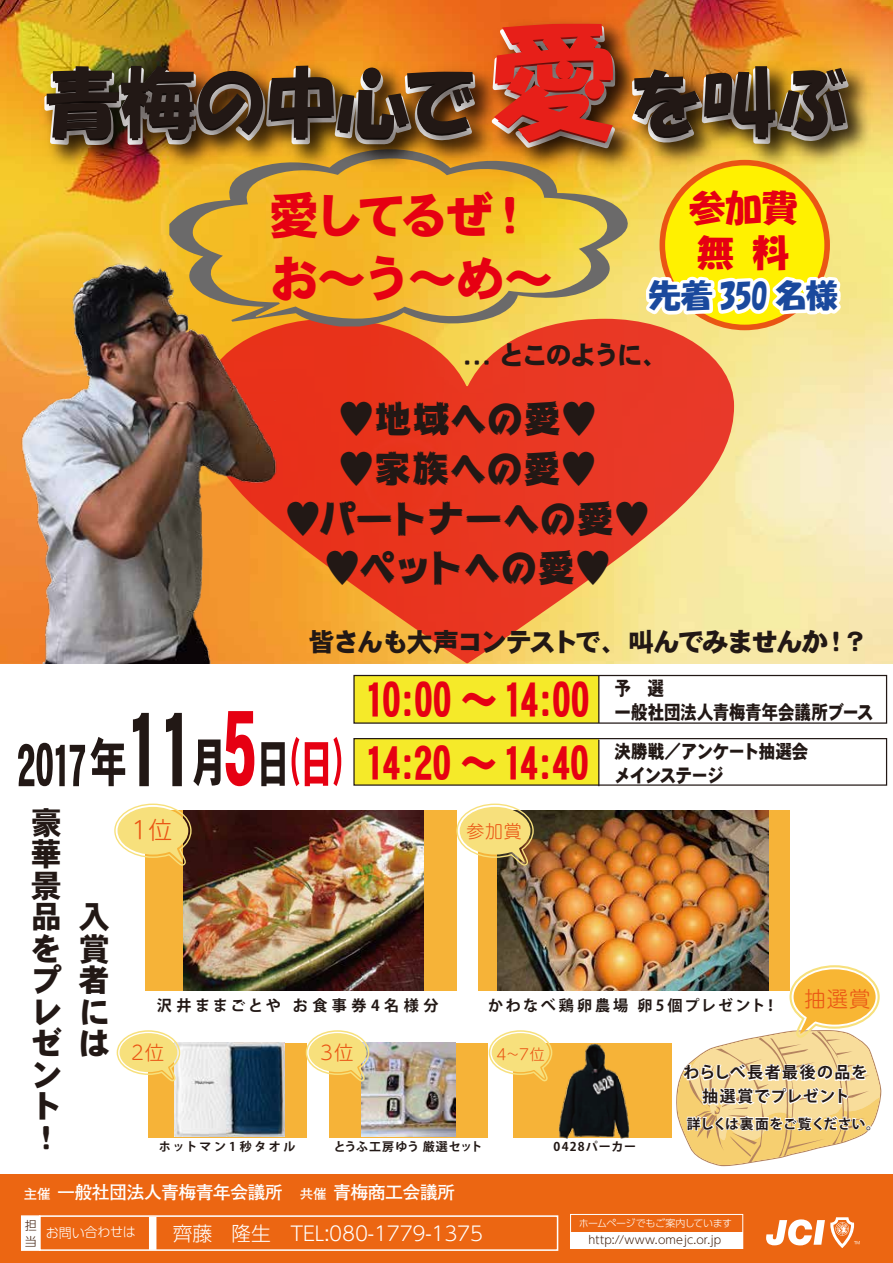
<style>
.page{position:relative;width:893px;height:1263px;background:#fff}
.page>*{position:absolute;margin:0;border:0;box-sizing:border-box;transform-origin:0 0}
.t1{font:75.75px "HG Soei Kakupoptai";letter-spacing:-.045em;color:#221815}
.t2{font:49.5px/63.3px "HG Heisei Kakugothictai W9";letter-spacing:-.115em;color:#e60012}
.t3{font:43.05px "HG Heisei Kakugothictai W9";letter-spacing:-.03em;color:#e60012;scale:.86 1}
.t4{font:42px "HG Heisei Kakugothictai W9";letter-spacing:-.04em;color:#e60012;scale:.88 1}
.t5{font:37.65px/49.7px "Ro Brush Std UB";letter-spacing:-.02em;color:#221815;text-align:center}
.t6{font:36.9px/45.3px "HG Soei Kakupoptai";color:#e60012}
.t7{font:32.1px "HG Soei Kakupoptai";letter-spacing:-.01em;color:#1a499d}
.t8{font:31.5px/31.5px "HG Heisei Kakugothictai W9";color:#221815;text-align:justify}
.t9{font:26.1px "HG Heisei Kakugothictai W9";letter-spacing:-.08em;color:#221815}
.t10{font:300 23.85px "UD Shin M Go Pr 6 N";color:#ea5514}
.t11{font:300 21.3px "UD Shin M Go Pr 6 N";color:#ea5514}
.t12{font:300 19.8px "UD Shin Go Pr 6 N";letter-spacing:-.01em;color:#fff}
.t13{font:300 19.5px "UD Shin M Go Pr 6 N";color:#ea5514}
.t14{font:19.2px "HG Heisei Kakugothictai W9";letter-spacing:-.01em;color:#221815;scale:.86 1}
.t15{font:18.75px "HG Heisei Kakugothictai W9";letter-spacing:-.02em;color:#221815;scale:.88 1}
.t16{font:18.75px "HG Heisei Kakugothictai W9";letter-spacing:-.045em;color:#221815;scale:.88 1}
.t17{font:700 18px "Futo Go B101 Pr 6 N";letter-spacing:-.04em;color:#fff}
.t18{font:300 17.85px "UD Shin M Go Pr 6 N";color:#ea5514}
.t19{font:700 15.9px/23.9px "Koz Go Pro";letter-spacing:.055em;color:#221815;text-align:center}
.t20{font:700 15.15px "Koz Go Pro";letter-spacing:.17em;color:#221815}
.t21{font:700 15.15px "Koz Go Pro";letter-spacing:.3em;color:#221815}
.t22{font:300 15px "UD Shin M Go Pr 6 N";color:#ea5514}
.t23{font:700 13.65px "Koz Go Pro";letter-spacing:.01em;color:#221815}
.t24{font:300 13.2px "UD Shin Go Pr 6 N";color:#fff}
.t25{font:700 12px "Koz Go Pro";letter-spacing:.025em;color:#221815}
.t26{font:700 12px "Koz Go Pro";letter-spacing:.21em;color:#221815}
.t27{font:700 12px "Koz Go Pro";letter-spacing:.1em;color:#221815}
.t28{font:300 12px/16px "UD Shin Go Pr 6 N";color:#41210f}
.t29{font:300 11.1px "UD Shin Go Pr 6 N";letter-spacing:.005em;color:#41210f}
.t30{font:300 9.9px "UD Shin Go Pr 6 N";letter-spacing:-.04em;color:#fff}
.s1{color:#e60012}
.s2{font-size:124.05px;color:#e71f19}
.s3{font-size:26.55px}
.s4{font-size:13.5px}
</style>
<div class="page">
<img style="left:0;top:0;width:893px;height:663px">
<svg style="left:285px;top:319px;width:449px;height:344px;background:#ec6237"></svg>
<svg style="left:169px;top:182px;width:463px;height:144px;background:#e5b739"></svg>
<img style="left:30px;top:11px;width:854px;height:171px">
<div style="left:662px;top:163px;width:165px;height:164px;background:#fff100;border-radius:50%"></div>
<div style="left:659px;top:160px;width:171px;height:170px;border:6px solid #ea5514;border-radius:50%"></div>
<svg style="left:635px;top:271px;width:214px;height:55px"></svg>
<div style="left:0;top:1174px;width:893px;height:89px;background:#ec6612"></div>
<svg style="left:766px;top:1217px;width:94px;height:31px"></svg>
<div style="left:571px;top:1232px;width:172px;height:16px;background:#fff"></div>
<div style="left:570px;top:1214px;width:173px;height:35px;border:1px solid #fff"></div>
<div style="left:39px;top:1215px;width:519px;height:36px;border:2px solid #fff"></div>
<div style="left:21px;top:1215px;width:19px;height:36px;background:#fff;border:2px solid #fff"></div>
<div style="left:149px;top:1217px;width:7px;height:33px;background:#fff"></div>
<svg style="left:18px;top:737px;width:107px;height:49px"></svg>
<svg style="left:133px;top:713px;width:16px;height:73px"></svg>
<svg style="left:166px;top:713px;width:16px;height:73px"></svg>
<svg style="left:193px;top:711px;width:61px;height:75px"></svg>
<svg style="left:261px;top:742px;width:24px;height:44px"></svg>
<svg style="left:292px;top:737px;width:7px;height:49px"></svg>
<svg style="left:305px;top:737px;width:36px;height:49px"></svg>
<div style="left:354px;top:675px;width:245px;height:48px;background:#f5ea29"></div>
<div style="left:353px;top:675px;width:534px;height:49px;border:1px solid #221815"></div>
<hr style="left:598px;top:675px;width:1px;height:48px;background:#221815">
<div style="left:354px;top:738px;width:245px;height:46px;background:#f5ea29"></div>
<div style="left:353px;top:738px;width:534px;height:48px;border:1px solid #221815"></div>
<hr style="left:598px;top:740px;width:1px;height:46px;background:#221815">
<img style="left:33px;top:8px;width:849px;height:168px">
<img style="left:15px;top:254px;width:270px;height:409px">
<div style="left:148px;top:1043px;width:159px;height:94px;background:#f6b338"></div>
<div style="left:145px;top:810px;width:311px;height:180px;background:#f6b338"></div>
<div style="left:329px;top:1043px;width:159px;height:94px;background:#f6b338"></div>
<div style="left:513px;top:1043px;width:158px;height:94px;background:#f6b338"></div>
<div style="left:478px;top:810px;width:311px;height:181px;background:#f6b338"></div>
<img style="left:497px;top:810px;width:271px;height:181px">
<img style="left:184px;top:810px;width:240px;height:180px">
<img style="left:174px;top:1043px;width:110px;height:94px">
<img style="left:361px;top:1043px;width:94px;height:94px">
<img style="left:546px;top:1043px;width:96px;height:96px">
<svg style="left:116px;top:1030px;width:65px;height:52px"></svg>
<svg style="left:305px;top:1030px;width:65px;height:52px"></svg>
<svg style="left:488px;top:1030px;width:65px;height:52px"></svg>
<svg style="left:114px;top:803px;width:78px;height:64px"></svg>
<svg style="left:456px;top:803px;width:78px;height:64px"></svg>
<svg style="left:675px;top:964px;width:207px;height:202px"></svg>
<h1 class="t1" style="left:45px;top:64px;width:807px">青梅の中心で<span class="s1">　　</span><span class="s2">愛</span>を叫ぶ</h1>
<h2 class="t2" style="left:269px;top:183px;width:285px">愛してるぜ！お～う～め～</h2>
<h3 class="t6" style="left:689px;top:185px;width:111px">参加費無 料</h3>
<p class="t7" style="left:649px;top:279px;width:190px">先着 350 名様</p>
<p class="t9" style="left:464px;top:342px;width:206px">... とこのように、</p>
<h3 class="t5" style="left:284px;top:393px;width:368px">♥地域への愛♥<br>♥家族への愛♥<br>♥パートナーへの愛♥ ♥ペットへの愛♥</h3>
<p class="t9" style="left:308px;top:628px;width:561px">皆さんも大声コンテストで<span class="s3">、叫んでみませんか！？</span></p>
<p class="t8" style="left:31px;top:806px;width:33px">豪華景品をプレゼント！</p>
<p class="t8" style="left:79px;top:901px;width:32px">入賞者には</p>
<h3 class="t3" style="left:366px;top:678px;width:261px">10:00 ～ 14:00</h3>
<h3 class="t4" style="left:366px;top:742px;width:255px">14:20 ～ 14:40</h3>
<p class="t10" style="left:132px;top:811px;width:42px">1位</p>
<p class="t18" style="left:466px;top:816px;width:57px">参加賞</p>
<p class="t14" style="left:614px;top:678px;width:59px">予　選</p>
<p class="t14" style="left:614px;top:702px;width:303px">一般社団法人青梅青年会議所ブース</p>
<p class="t15" style="left:614px;top:742px;width:222px">決勝戦／アンケート抽選会</p>
<p class="t16" style="left:614px;top:765px;width:126px">メインステージ</p>
<p class="t21" style="left:157px;top:995px;width:283px">沢井ままごとや お食事券4名様分</p>
<p class="t20" style="left:488px;top:995px;width:292px">かわなべ鶏卵農場 卵5個プレゼント！</p>
<p class="t13" style="left:131px;top:1036px;width:35px">2位</p>
<p class="t13" style="left:320px;top:1036px;width:35px">3位</p>
<p class="t22" style="left:496px;top:1042px;width:50px">4~7位</p>
<p class="t11" style="left:804px;top:981px;width:67px">抽選賞</p>
<p class="t26" style="left:159px;top:1139px;width:138px">ホットマン1秒タオル</p>
<p class="t25" style="left:334px;top:1139px;width:150px">とうふ工房ゆう 厳選セット</p>
<p class="t27" style="left:554px;top:1139px;width:84px">0428パーカー</p>
<p class="t19" style="left:684px;top:1062px;width:185px">わらしべ長者最後の品を抽選賞でプレゼント</p>
<p class="t23" style="left:687px;top:1115px;width:195px">詳しくは裏面をご覧ください。</p>
<p class="t17" style="left:24px;top:1178px;width:433px"><span class="s4">主催</span>一般社団法人青梅青年会議所 <span class="s4">共催</span>青梅商工会議所</p>
<p class="t24" style="left:46px;top:1222px;width:92px;rotate:-1deg">お問い合わせは</p>
<p class="t12" style="left:173px;top:1217px;width:312px">齊藤　隆生　TEL:080-1779-1375</p>
<p class="t28" style="left:25px;top:1216px;width:13px">担当</p>
<p class="t30" style="left:579px;top:1215px;width:155px">ホームページでもご案内しています</p>
<p class="t29" style="left:589px;top:1230px;width:134px">http://www.omejc.or.jp</p>
</div>
